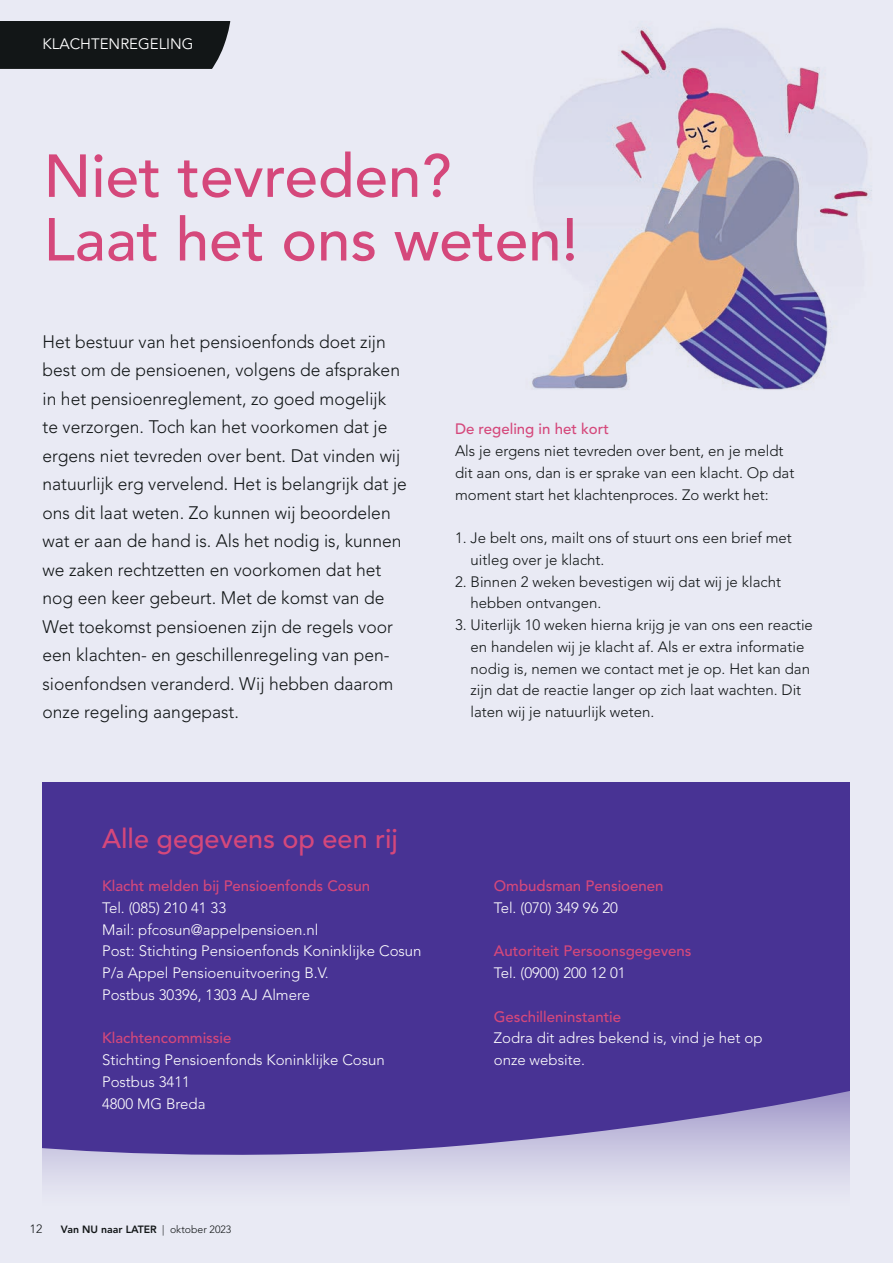
<style>
.page{position:relative;width:893px;height:1263px;background:#e9eaf4}
.page>*{position:absolute;margin:0;border:0;box-sizing:border-box;transform-origin:0 0}
.t1{font:500 60px/63.6px "Avenir LT Std";color:#d5487b}
.t2{font:500 27px "Avenir LT Std";color:#d5487b}
.t3{font:300 18px/28.5px "Avenir LT Std";color:#121617}
.t4{font:300 15px/21.8px "Avenir LT Std";color:#121617}
.t5{font:300 15px/21.8px "Avenir LT Std";color:#fff}
.t6{font:500 15px "Avenir LT Std";color:#d5487b}
.t7{font:15px "Avenir LT Std";color:#fff}
.t8{font:300 12px "Avenir LT Std";color:#121617}
.t9{font:800 10.5px "Avenir LT Std";color:#121617}
.s1{font-weight:300}
</style>
<div class="page">
<div style="left:0;top:21px;width:230px;height:48px;background:#121617"></div>
<img style="left:532px;top:27px;width:340px;height:363px">
<div style="left:43px;top:782px;width:807px;height:433px;background:#483394"></div>
<svg style="left:42px;top:1090px;width:808px;height:125px"></svg>
<p class="t7" style="left:43px;top:35px;width:152px">KLACHTENREGELING</p>
<h1 class="t1" style="left:43px;top:146px;width:536px">Niet tevreden?<br>Laat het ons weten!</h1>
<p class="t3" style="left:43px;top:327px;width:366px">Het bestuur van het pensioenfonds doet zijn best om de pensioenen, volgens de afspraken in het pensioenreglement, zo goed mogelijk<br>te verzorgen. Toch kan het voorkomen dat je ergens niet tevreden over bent. Dat vinden wij natuurlijk erg vervelend. Het is belangrijk dat je ons dit laat weten. Zo kunnen wij beoordelen wat er aan de hand is. Als het nodig is, kunnen we zaken rechtzetten en voorkomen dat het nog een keer gebeurt. Met de komst van de Wet toekomst pensioenen zijn de regels voor een klachten- en geschillenregeling van pen&shy;sioenfondsen veranderd. Wij hebben daarom onze regeling aangepast.</p>
<p class="t6" style="left:455px;top:420px;width:155px">De regeling in het kort</p>
<p class="t4" style="left:455px;top:440px;width:341px">Als je ergens niet tevreden over bent, en je meldt dit aan ons, dan is er sprake van een klacht. Op dat moment start het klachtenproces. Zo werkt het:</p>
<p class="t4" style="left:471px;top:527px;width:323px;text-indent:-16px">1. Je belt ons, mailt ons of stuurt ons een brief met uitleg over je klacht.</p>
<p class="t4" style="left:471px;top:571px;width:312px;text-indent:-16px">2. Binnen 2 weken bevestigen wij dat wij je klacht hebben ontvangen.</p>
<p class="t4" style="left:471px;top:614px;width:344px;text-indent:-16px">3. Uiterlijk 10 weken hierna krijg je van ons een reactie en handelen wij je klacht af. Als er extra informatie nodig is, nemen we contact met je op. Het kan dan zijn dat de reactie langer op zich laat wachten. Dit laten wij je natuurlijk weten.</p>
<h2 class="t2" style="left:102px;top:823px;width:298px">Alle gegevens op een rij</h2>
<p class="t6" style="left:102px;top:877px;width:270px">Klacht melden bij Pensioenfonds Cosun</p>
<p class="t5" style="left:102px;top:897px;width:321px">Tel. (085) 210 41 33<br>Mail: pfcosun@appelpensioen.nl<br>Post: Stichting Pensioenfonds Koninklijke Cosun P/a Appel Pensioenuitvoering B.V.<br>Postbus 30396, 1303 AJ Almere</p>
<p class="t6" style="left:102px;top:1029px;width:131px">Klachtencommissie</p>
<p class="t5" style="left:102px;top:1049px;width:284px">Stichting Pensioenfonds Koninklijke Cosun<br>Postbus 3411<br>4800 MG Breda</p>
<p class="t6" style="left:494px;top:877px;width:171px">Ombudsman Pensioenen</p>
<p class="t5" style="left:494px;top:897px;width:126px">Tel. (070) 349 96 20</p>
<p class="t6" style="left:494px;top:942px;width:199px">Autoriteit Persoonsgegevens</p>
<p class="t5" style="left:494px;top:962px;width:133px">Tel. (0900) 200 12 01</p>
<p class="t6" style="left:494px;top:1008px;width:129px">Geschilleninstantie</p>
<p class="t5" style="left:494px;top:1027px;width:270px">Zodra dit adres bekend is, vind je het op onze website.</p>
<p class="t8" style="left:30px;top:1222px;width:14px">12</p>
<p class="t9" style="left:61px;top:1223px;width:172px">Van NU naar LATER <span class="s1">| oktober 2023</span></p>
</div>
